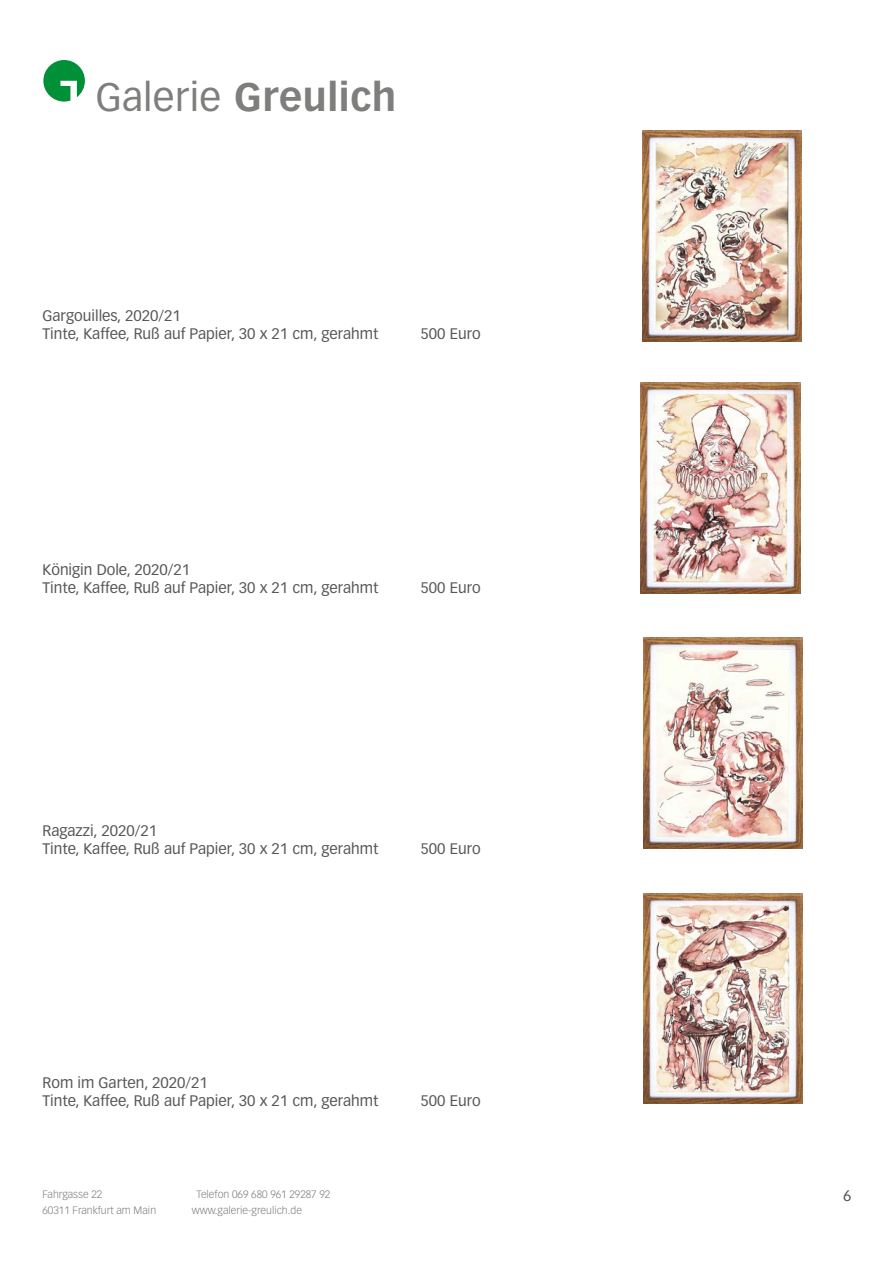
<style>
.page{position:relative;width:893px;height:1263px;background:#fff}
.page>*{position:absolute;margin:0;border:0;box-sizing:border-box;transform-origin:0 0}
.t1{font:700 39px "Vectora LH";letter-spacing:.015em;color:#7e7e7d}
.t2{font:15px/18px "Vectora LH";color:#575756}
.t3{font:300 10.5px "Vectora LH";color:#7e7e7d}
.s1{font-weight:400}
</style>
<div class="page">
<svg style="left:43px;top:60px;width:42px;height:42px"></svg>
<img style="left:643px;top:893px;width:160px;height:211px">
<img style="left:643px;top:638px;width:160px;height:211px">
<img style="left:641px;top:383px;width:159px;height:211px">
<img style="left:642px;top:131px;width:160px;height:211px">
<h1 class="t1" style="left:96px;top:73px;width:302px"><span class="s1">Galerie</span> Greulich</h1>
<p class="t2" style="left:43px;top:307px;width:337px">Gargouilles, 2020/21<br>Tinte, Kaffee, Ruß auf Papier, 30 x 21 cm, gerahmt</p>
<p class="t2" style="left:421px;top:325px;width:62px">500 Euro</p>
<p class="t2" style="left:43px;top:561px;width:337px">Königin Dole, 2020/21<br>Tinte, Kaffee, Ruß auf Papier, 30 x 21 cm, gerahmt</p>
<p class="t2" style="left:421px;top:579px;width:62px">500 Euro</p>
<p class="t2" style="left:43px;top:821px;width:337px">Ragazzi, 2020/21<br>Tinte, Kaffee, Ruß auf Papier, 30 x 21 cm, gerahmt</p>
<p class="t2" style="left:421px;top:839px;width:62px">500 Euro</p>
<p class="t2" style="left:43px;top:1074px;width:337px">Rom im Garten, 2020/21<br>Tinte, Kaffee, Ruß auf Papier, 30 x 21 cm, gerahmt</p>
<p class="t3" style="left:43px;top:1188px;width:61px">Fahrgasse 22</p>
<p class="t3" style="left:197px;top:1188px;width:135px">Telefon 069 680 961 29287 92</p>
<p class="t3" style="left:43px;top:1204px;width:115px">60311 Frankfurt am Main</p>
<p class="t3" style="left:192px;top:1204px;width:112px">www.galerie-greulich.de</p>
<p class="t2" style="left:421px;top:1092px;width:62px">500 Euro</p>
<p class="t2" style="left:843px;top:1187px;width:10px">6</p>
</div>
